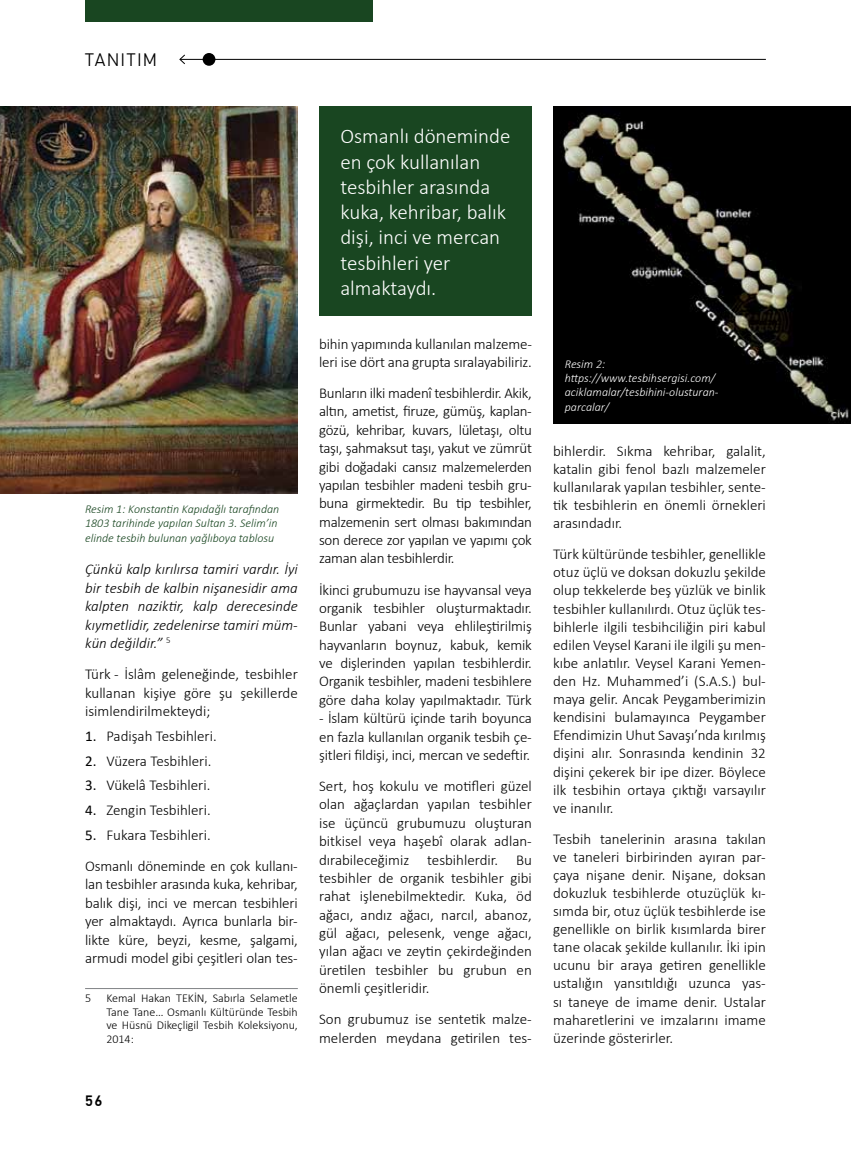
<style>
.page{position:relative;width:851px;height:1149px;background:#fff}
.page>*{position:absolute;margin:0;border:0;box-sizing:border-box;transform-origin:0 0}
.t1{font:300 21px/25.2px "Calibri";color:#fff}
.t2{font:300 18px "PF Din Text Pro";letter-spacing:.1em;color:#000}
.t3{font:300 15px/18.3px "Calibri";letter-spacing:-.01em;color:#000;text-align:justify}
.t4{font:italic 300 15px/18.3px "Calibri";color:#000;text-align:justify}
.t5{font:500 15px "PF Din Text Pro";color:#000}
.t6{font:italic 300 12px/14.4px "Calibri";color:#194621}
.t7{font:300 12px/13.5px "Calibri";color:#000;text-align:justify}
.t8{font:italic 300 12px/14.4px "Calibri";color:#fff}
.s1{font-weight:400}
</style>
<div class="page">
<hr style="left:180px;top:59px;width:585px;height:1px;background:#000">
<svg style="left:179px;top:54px;width:6px;height:10px"></svg>
<div style="left:203px;top:53px;width:12px;height:13px;background:#000;border-radius:50%"></div>
<div style="left:85px;top:0;width:288px;height:21px;background:#194621"></div>
<hr style="left:85px;top:987px;width:213px;height:1px;background:#808285">
<img style="left:0;top:106px;width:298px;height:387px">
<img style="left:553px;top:106px;width:297px;height:317px">
<div style="left:319px;top:106px;width:212px;height:210px;background:#194621"></div>
<p class="t2" style="left:85px;top:50px;width:73px">TANITIM</p>
<p class="t6" style="left:85px;top:501px;width:196px">Resim 1: Konstantin Kapıdağlı tarafından<br>1803 tarihinde yapılan Sultan 3. Selim’in elinde tesbih bulunan yağlıboya tablosu</p>
<p class="t4" style="left:85px;top:560px;width:214px">Çünkü kalp kırılırsa tamiri vardır. İyi bir tesbih de kalbin nişanesidir ama kalpten naziktir, kalp derecesinde kıymetlidir, zedelenirse tamiri müm&shy;kün değildir.” <sup>5</sup></p>
<p class="t3" style="left:85px;top:664px;width:214px">Türk - İslâm geleneğinde, tesbihler kullanan kişiye göre şu şekillerde isimlendirilmekteydi;</p>
<p class="t3" style="left:85px;top:726px;width:133px"><span class="s1">1.</span> Padişah Tesbihleri.</p>
<p class="t3" style="left:85px;top:751px;width:128px"><span class="s1">2.</span> Vüzera Tesbihleri.</p>
<p class="t3" style="left:85px;top:775px;width:127px"><span class="s1">3.</span> Vükelâ Tesbihleri.</p>
<p class="t3" style="left:85px;top:800px;width:127px"><span class="s1">4.</span> Zengin Tesbihleri.</p>
<p class="t3" style="left:85px;top:818px;width:214px;line-height:31.2px"><span class="s1">5.</span> Fukara Tesbihleri.<br>Osmanlı döneminde en çok kullanı-</p>
<p class="t3" style="left:85px;top:874px;width:214px">lan tesbihler arasında kuka, kehribar, balık dişi, inci ve mercan tesbihleri yer almaktaydı. Ayrıca bunlarla bir&shy;likte küre, beyzi, kesme, şalgami, armudi model gibi çeşitleri olan tes-</p>
<p class="t7" style="left:85px;top:990px;width:8px">5</p>
<p class="t7" style="left:106px;top:990px;width:193px">Kemal Hakan TEKİN, Sabırla Selametle Tane Tane… Osmanlı Kültüründe Tesbih ve Hüsnü Dikeçligil Tesbih Koleksiyonu, 2014:</p>
<p class="t5" style="left:85px;top:1091px;width:19px">56</p>
<h1 class="t1" style="left:340px;top:124px;width:171px">Osmanlı döneminde en çok kullanılan tesbihler arasında kuka, kehribar, balık dişi, inci ve mercan tesbihleri yer almaktaydı.</h1>
<p class="t3" style="left:319px;top:334px;width:214px">bihin yapımında kullanılan malzeme&shy;leri ise dört ana grupta sıralayabiliriz.</p>
<p class="t3" style="left:319px;top:383px;width:214px">Bunların ilki madenî tesbihlerdir. Akik, altın, ametist, firuze, gümüş, kaplan&shy;gözü, kehribar, kuvars, lületaşı, oltu taşı, şahmaksut taşı, yakut ve zümrüt gibi doğadaki cansız malzemelerden yapılan tesbihler madeni tesbih gru&shy;buna girmektedir. Bu tip tesbihler, malzemenin sert olması bakımından son derece zor yapılan ve yapımı çok zaman alan tesbihlerdir.</p>
<p class="t3" style="left:319px;top:580px;width:214px">İkinci grubumuzu ise hayvansal veya organik tesbihler oluşturmaktadır.<br>Bunlar yabani veya ehlileştirilmiş hayvanların boynuz, kabuk, kemik ve dişlerinden yapılan tesbihlerdir.<br>Organik tesbihler, madeni tesbihlere göre daha kolay yapılmaktadır. Türk</p>
<p class="t3" style="left:319px;top:708px;width:214px">- İslam kültürü içinde tarih boyunca en fazla kullanılan organik tesbih çe&shy;şitleri fildişi, inci, mercan ve sedeftir.</p>
<p class="t3" style="left:319px;top:776px;width:214px">Sert, hoş kokulu ve motifleri güzel olan ağaçlardan yapılan tesbihler ise üçüncü grubumuzu oluşturan bitkisel veya haşebî olarak adlan&shy;dırabileceğimiz tesbihlerdir. Bu tesbihler de organik tesbihler gibi rahat işlenebilmektedir. Kuka, öd ağacı, andız ağacı, narcıl, abanoz, gül ağacı, pelesenk, venge ağacı, yılan ağacı ve zeytin çekirdeğinden üretilen tesbihler bu grubun en önemli çeşitleridir.</p>
<p class="t3" style="left:319px;top:1009px;width:214px">Son grubumuz ise sentetik malze&shy;melerden meydana getirilen tes-</p>
<p class="t8" style="left:564px;top:356px;width:155px">Resim 2: https://www.tesbihsergisi.com/ aciklamalar/tesbihini-olusturan&shy;parcalar/</p>
<p class="t3" style="left:553px;top:441px;width:214px">bihlerdir. Sıkma kehribar, galalit, katalin gibi fenol bazlı malzemeler kullanılarak yapılan tesbihler, sente&shy;tik tesbihlerin en önemli örnekleri arasındadır.</p>
<p class="t3" style="left:553px;top:545px;width:214px">Türk kültüründe tesbihler, genellikle otuz üçlü ve doksan dokuzlu şekilde olup tekkelerde beş yüzlük ve binlik tesbihler kullanılırdı. Otuz üçlük tes&shy;bihlerle ilgili tesbihciliğin piri kabul edilen Veysel Karani ile ilgili şu men&shy;kıbe anlatılır. Veysel Karani Yemen&shy;den Hz. Muhammed’i (S.A.S.) bul&shy;maya gelir. Ancak Peygamberimizin kendisini bulamayınca Peygamber Efendimizin Uhut Savaşı’nda kırılmış dişini alır. Sonrasında kendinin 32 dişini çekerek bir ipe dizer. Böylece ilk tesbihin ortaya çıktığı varsayılır ve inanılır.</p>
<p class="t3" style="left:553px;top:829px;width:214px">Tesbih tanelerinin arasına takılan ve taneleri birbirinden ayıran par&shy;çaya nişane denir. Nişane, doksan dokuzluk tesbihlerde otuzüçlük kı&shy;sımda bir, otuz üçlük tesbihlerde ise genellikle on birlik kısımlarda birer tane olacak şekilde kullanılır. İki ipin ucunu bir araya getiren genellikle ustalığın yansıtıldığı uzunca yas&shy;sı taneye de imame denir. Ustalar maharetlerini ve imzalarını imame üzerinde gösterirler.</p>
</div>
